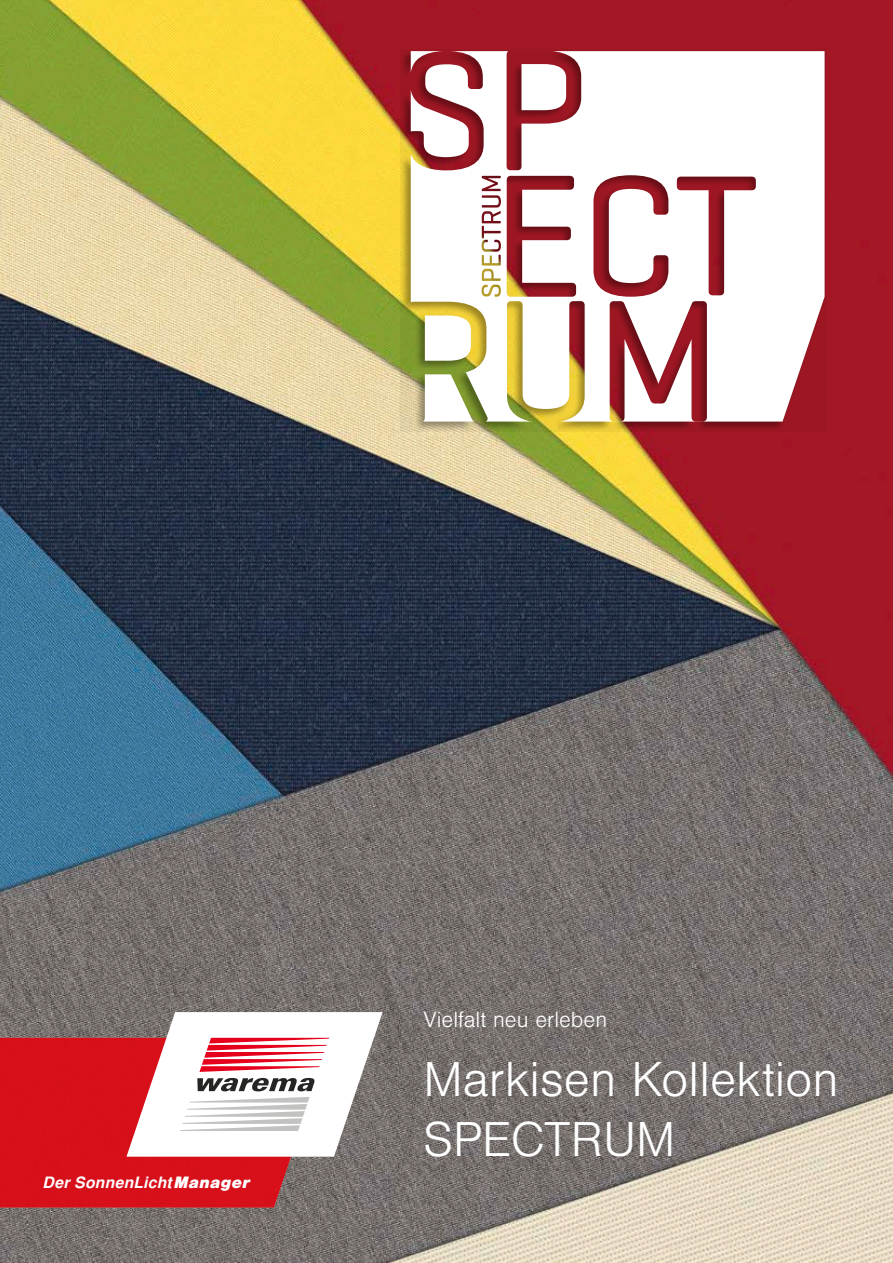
<style>
.page{position:relative;width:893px;height:1263px;background:#fff}
.page>*{position:absolute;margin:0;border:0;box-sizing:border-box;transform-origin:0 0}
.t1{font:300 46.5px/59.4px "Warema Nimbus";color:#fff}
.t2{font:300 21px "Warema Nimbus";color:#fff}
.t3{font:italic 700 15.75px "Warema Nimbus";letter-spacing:.015em;color:#fff}
.s1{font-weight:900}
</style>
<div class="page">
<img style="left:0;top:0;width:893px;height:1263px">
<svg style="left:0;top:1037px;width:331px;height:171px;background:#ce1721"></svg>
<svg style="left:126px;top:1012px;width:257px;height:145px"></svg>
<svg style="left:401px;top:50px;width:426px;height:382px;background:#a86a37"></svg>
<svg style="left:411px;top:51px;width:414px;height:371px"></svg>
<p class="t3" style="left:43px;top:1172px;width:209px">Der SonnenLicht<span class="s1">Manager</span></p>
<p class="t2" style="left:423px;top:1007px;width:185px">Vielfalt neu erleben</p>
<p class="t1" style="left:423px;top:1050px;width:417px">Markisen Kollektion<br>SPECTRUM</p>
</div>
